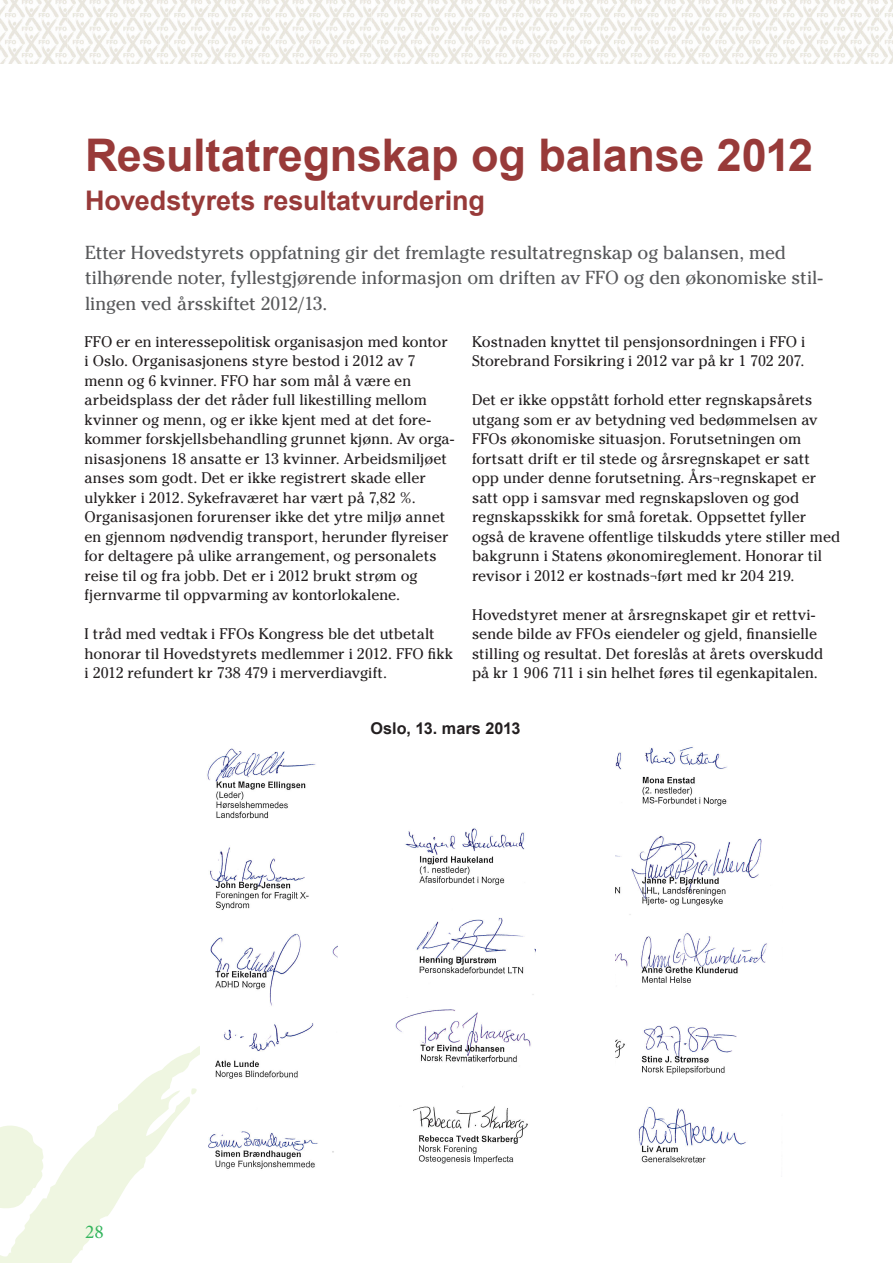
<style>
.page{position:relative;width:893px;height:1263px;background:#fff}
.page>*{position:absolute;margin:0;border:0;box-sizing:border-box;transform-origin:0 0}
.Tittel{font:700 45px "Arial";letter-spacing:-.005em;color:#983a39}
.Tittel_2{font:700 27px "Arial";color:#983a39}
.t1{font:19.5px "Minion Pro";color:#34b55d}
.Ingress{font:18.75px/25.5px "Cheltenham Std";letter-spacing:-.005em;color:#57585a}
.Mellomtittel{font:700 16.2px "Arial";letter-spacing:.005em;color:#231f20}
.Brød{font:15.3px/19.5px "Cheltenham Std";color:#231f20}
</style>
<div class="page">
<svg style="left:0;top:1046px;width:200px;height:217px"></svg>
<svg style="left:188px;top:1086px;width:12px;height:17px"></svg>
<svg style="left:0;top:1124px;width:45px;height:87px"></svg>
<img style="left:0;top:0;width:893px;height:64px">
<img style="left:395px;top:828px;width:140px;height:336px">
<img style="left:616px;top:747px;width:151px;height:416px">
<img style="left:206px;top:748px;width:132px;height:421px">
<p class="Tittel" style="left:85px;top:125px;width:729px">Resultatregnskap og balanse 2012</p>
<p class="Tittel_2" style="left:85px;top:183px;width:401px">Hovedstyrets resultatvurdering</p>
<p class="Ingress" style="left:85px;top:240px;width:739px">Etter Hovedstyrets oppfatning gir det fremlagte resultatregnskap og balansen, med tilhørende noter, fyllestgjørende informasjon om driften av FFO og den økonomiske stil&shy;lingen ved årsskiftet 2012/13.</p>
<p class="Brød" style="left:85px;top:332px;width:371px">FFO er en interessepolitisk organisasjon med kontor i Oslo. Organisasjonens styre bestod i 2012 av 7 menn og 6 kvinner. FFO har som mål å være en arbeidsplass der det råder full likestilling mellom kvinner og menn, og er ikke kjent med at det fore&shy;kommer forskjellsbehandling grunnet kjønn. Av orga&shy;nisasjonens 18 ansatte er 13 kvinner. Arbeidsmiljøet anses som godt. Det er ikke registrert skade eller ulykker i 2012. Sykefraværet har vært på 7,82 %.<br>Organisasjonen forurenser ikke det ytre miljø annet en gjennom nødvendig transport, herunder flyreiser for deltagere på ulike arrangement, og personalets reise til og fra jobb. Det er i 2012 brukt strøm og fjernvarme til oppvarming av kontorlokalene.</p>
<p class="Brød" style="left:85px;top:624px;width:370px">I tråd med vedtak i FFOs Kongress ble det utbetalt honorar til Hovedstyrets medlemmer i 2012. FFO fikk i 2012 refundert kr 738 479 i merverdiavgift.</p>
<p class="Brød" style="left:472px;top:332px;width:335px">Kostnaden knyttet til pensjonsordningen i FFO i<br>Storebrand Forsikring i 2012 var på kr 1 702 207.</p>
<p class="Brød" style="left:472px;top:390px;width:370px">Det er ikke oppstått forhold etter regnskapsårets utgang som er av betydning ved bedømmelsen av FFOs økonomiske situasjon. Forutsetningen om fortsatt drift er til stede og årsregnskapet er satt opp under denne forutsetning. Års¬regnskapet er satt opp i samsvar med regnskapsloven og god regnskapsskikk for små foretak. Oppsettet fyller også de kravene offentlige tilskudds ytere stiller med bakgrunn i Statens økonomireglement. Honorar til revisor i 2012 er kostnads¬ført med kr 204 219.</p>
<p class="Brød" style="left:472px;top:605px;width:353px">Hovedstyret mener at årsregnskapet gir et rettvi&shy;sende bilde av FFOs eiendeler og gjeld, finansielle stilling og resultat. Det foreslås at årets overskudd på kr 1 906 711 i sin helhet føres til egenkapitalen.</p>
<p class="t1" style="left:85px;top:1219px;width:20px">28</p>
<p class="Mellomtittel" style="left:370px;top:717px;width:152px">Oslo, 13. mars 2013</p>
</div>
